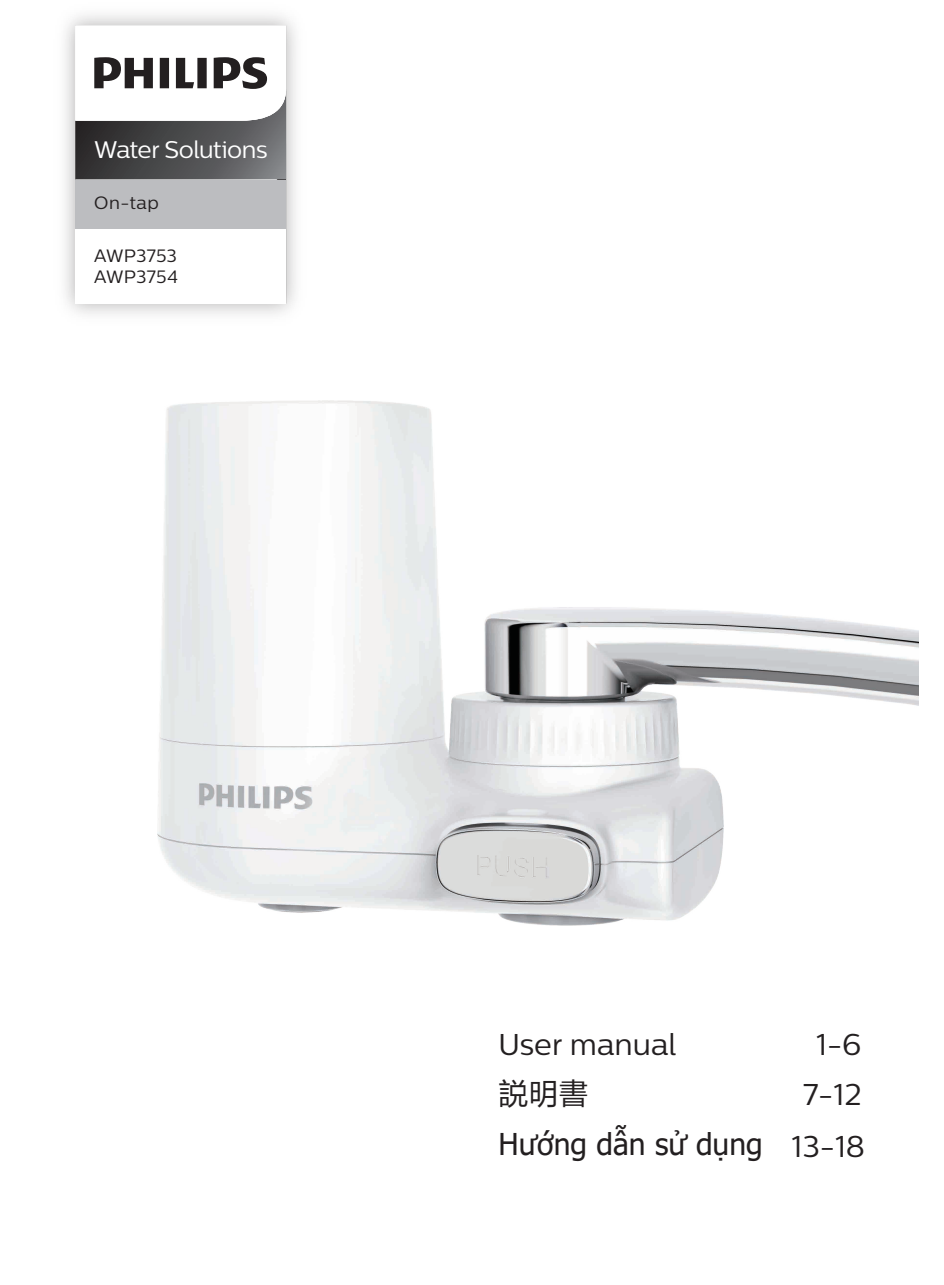
<style>
.page{position:relative;width:944px;height:1285px;background:#fff}
.page>*{position:absolute;margin:0;border:0;box-sizing:border-box;transform-origin:0 0}
.t1{font:30px "Centrale Sans";color:#231f20}
.t2{font:30px "Tahoma";color:#231f20}
.t3{font:30px "FZLTHK GBK1 0";color:#231f20}
.t4{font:24px "Centrale Sans";letter-spacing:-.02em;color:#fff}
.t5{font:17.7px/21.3px "Centrale Sans";letter-spacing:.01em;color:#231f20}
</style>
<div class="page">
<img style="left:157px;top:400px;width:761px;height:525px">
<img style="left:65px;top:15px;width:231px;height:299px">
<svg style="left:75px;top:26px;width:211px;height:277px"></svg>
<p class="t4" style="left:94px;top:135px;width:175px">Water Solutions</p>
<p class="t5" style="left:94px;top:192px;width:66px">On-tap</p>
<p class="t5" style="left:94px;top:244px;width:85px">AWP3753<br>AWP3754</p>
<p class="t1" style="left:499px;top:1026px;width:180px">User manual</p>
<p class="t3" style="left:499px;top:1076px;width:91px">説明書</p>
<p class="t2" style="left:499px;top:1123px;width:266px">Hướng dẫn sử dụng</p>
<p class="t1" style="left:816px;top:1026px;width:47px">1-6</p>
<p class="t1" style="left:803px;top:1076px;width:60px">7-12</p>
<p class="t1" style="left:791px;top:1128px;width:75px">13-18</p>
</div>
